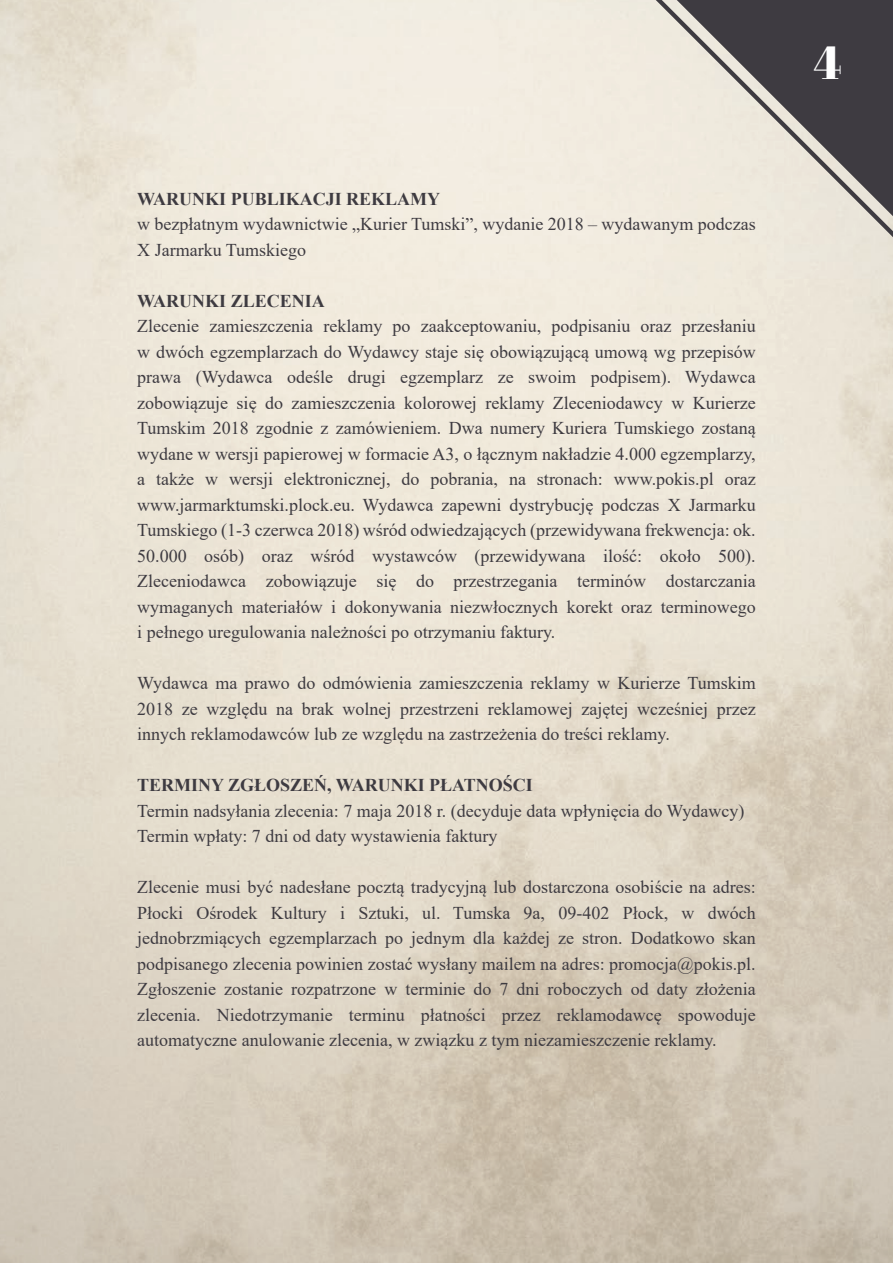
<style>
.page{position:relative;width:893px;height:1263px;background:#fff}
.page>*{position:absolute;margin:0;border:0;box-sizing:border-box;transform-origin:0 0}
.t1{font:46.5px "Abril Fatface";color:#fff}
.t2{font:18px/25.5px "Times New Roman";color:#3e3b41;text-align:justify}
.t3{font:700 18px "Times New Roman";color:#3e3b41}
</style>
<div class="page">
<svg style="left:632px;top:0;width:261px;height:256px;background:#aca8a3"></svg>
<p class="t3" style="left:137px;top:186px;width:304px">WARUNKI PUBLIKACJI REKLAMY</p>
<p class="t2" style="left:137px;top:211px;width:620px">w bezpłatnym wydawnictwie „Kurier Tumski”, wydanie 2018 – wydawanym podczas<br>X Jarmarku Tumskiego</p>
<p class="t3" style="left:137px;top:288px;width:189px">WARUNKI ZLECENIA</p>
<p class="t2" style="left:137px;top:313px;width:620px">Zlecenie zamieszczenia reklamy po zaakceptowaniu, podpisaniu oraz przesłaniu w dwóch egzemplarzach do Wydawcy staje się obowiązującą umową wg przepisów prawa (Wydawca odeśle drugi egzemplarz ze swoim podpisem). Wydawca zobowiązuje się do zamieszczenia kolorowej reklamy Zleceniodawcy w Kurierze Tumskim 2018 zgodnie z zamówieniem. Dwa numery Kuriera Tumskiego zostaną wydane w wersji papierowej w formacie A3, o łącznym nakładzie 4.000 egzemplarzy, a także w wersji elektronicznej, do pobrania, na stronach: www.pokis.pl oraz www.jarmarktumski.plock.eu. Wydawca zapewni dystrybucję podczas X Jarmarku Tumskiego (1-3 czerwca 2018) wśród odwiedzających (przewidywana frekwencja: ok.<br>50.000 osób) oraz wśród wystawców (przewidywana ilość: około 500).<br>Zleceniodawca zobowiązuje się do przestrzegania terminów dostarczania wymaganych materiałów i dokonywania niezwłocznych korekt oraz terminowego i pełnego uregulowania należności po otrzymaniu faktury.</p>
<p class="t2" style="left:137px;top:670px;width:620px">Wydawca ma prawo do odmówienia zamieszczenia reklamy w Kurierze Tumskim 2018 ze względu na brak wolnej przestrzeni reklamowej zajętej wcześniej przez innych reklamodawców lub ze względu na zastrzeżenia do treści reklamy.</p>
<p class="t3" style="left:137px;top:772px;width:397px">TERMINY ZGŁOSZEŃ, WARUNKI PŁATNOŚCI</p>
<p class="t2" style="left:137px;top:797px;width:609px">Termin nadsyłania zlecenia: 7 maja 2018 r. (decyduje data wpłynięcia do Wydawcy)<br>Termin wpłaty: 7 dni od daty wystawienia faktury</p>
<p class="t2" style="left:137px;top:874px;width:620px">Zlecenie musi być nadesłane pocztą tradycyjną lub dostarczona osobiście na adres:<br>Płocki Ośrodek Kultury i Sztuki, ul. Tumska 9a, 09-402 Płock, w dwóch jednobrzmiących egzemplarzach po jednym dla każdej ze stron. Dodatkowo skan podpisanego zlecenia powinien zostać wysłany mailem na adres: promocja@pokis.pl.<br>Zgłoszenie zostanie rozpatrzone w terminie do 7 dni roboczych od daty złożenia zlecenia. Niedotrzymanie terminu płatności przez reklamodawcę spowoduje automatyczne anulowanie zlecenia, w związku z tym niezamieszczenie reklamy.</p>
<h1 class="t1" style="left:814px;top:30px;width:30px">4</h1>
</div>
